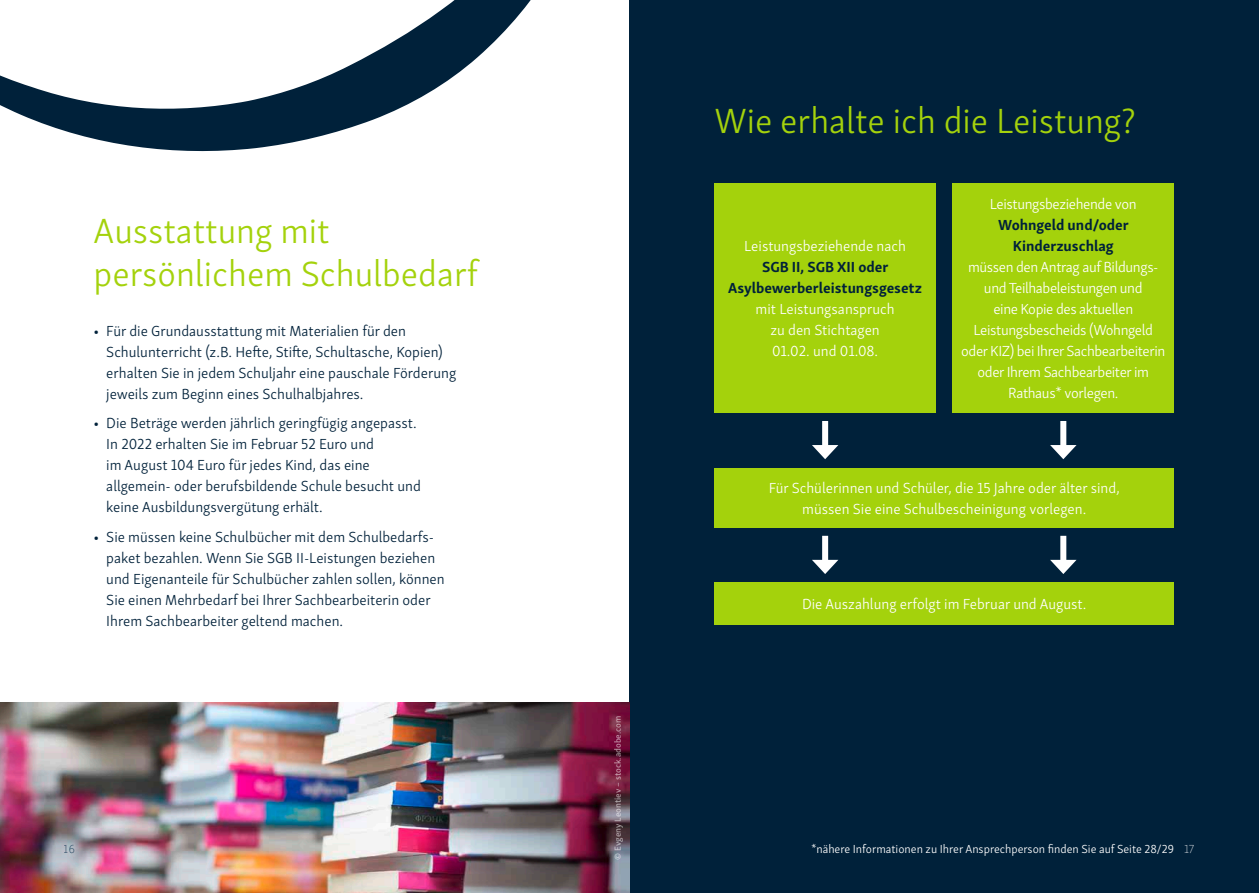
<style>
.page{position:relative;width:1259px;height:893px;background:#fff}
.page>*{position:absolute;margin:0;border:0;box-sizing:border-box;transform-origin:0 0}
.t1{font:300 36px/43.2px "Skolar Sans Latn";color:#a4d20c}
.t2{font:300 15px/21px "Skolar Sans Latn";color:#00213a}
.t3{font:300 15px/21px "Skolar Sans Latn";color:#fff;text-align:center}
.t4{font:300 15px/21px "Skolar Sans Latn";letter-spacing:-.025em;color:#fff;text-align:center}
.t5{font:700 15px/21px "Skolar Sans Latn";color:#00213a;text-align:center}
.t6{font:300 12px "Skolar Sans Latn";color:#fff}
.t7{font:100 12px "Skolar Sans Latn";color:#00213a}
.t8{font:9px "Skolar Sans Latn Me";color:#fff}
.s1{font-weight:100}
</style>
<div class="page">
<div style="left:629px;top:0;width:630px;height:893px;background:#00213a"></div>
<img style="left:0;top:703px;width:629px;height:190px">
<div style="left:714px;top:183px;width:221px;height:229px;background:#a4d20c"></div>
<div style="left:952px;top:183px;width:222px;height:229px;background:#a4d20c"></div>
<div style="left:714px;top:468px;width:460px;height:59px;background:#a4d20c"></div>
<div style="left:714px;top:583px;width:460px;height:42px;background:#a4d20c"></div>
<div style="left:822px;top:421px;width:6px;height:29px;background:#fff"></div>
<svg style="left:812px;top:445px;width:26px;height:14px"></svg>
<div style="left:822px;top:536px;width:6px;height:29px;background:#fff"></div>
<svg style="left:812px;top:560px;width:26px;height:14px"></svg>
<div style="left:1060px;top:421px;width:6px;height:29px;background:#fff"></div>
<svg style="left:1050px;top:445px;width:26px;height:14px"></svg>
<div style="left:1060px;top:536px;width:6px;height:29px;background:#fff"></div>
<svg style="left:1050px;top:560px;width:26px;height:14px"></svg>
<svg style="left:0;top:0;width:531px;height:152px"></svg>
<h1 class="t1" style="left:94px;top:207px;width:386px">Ausstattung mit persönlichem Schulbedarf</h1>
<p class="t2" style="left:106px;top:319px;width:351px;text-indent:-13px">• Für die Grundausstattung mit Materialien für den Schulunterricht (z.B. Hefte, Stifte, Schultasche, Kopien) erhalten Sie in jedem Schuljahr eine pauschale Förderung jeweils zum Beginn eines Schulhalbjahres.</p>
<p class="t2" style="left:106px;top:412px;width:316px;text-indent:-13px">• Die Beträge werden jährlich geringfügig angepasst.<br>In 2022 erhalten Sie im Februar 52 Euro und<br>im August 104 Euro für jedes Kind, das eine allgemein- oder berufsbildende Schule besucht und keine Ausbildungsvergütung erhält.</p>
<p class="t2" style="left:106px;top:525px;width:340px;text-indent:-13px">• Sie müssen keine Schulbücher mit dem Schulbedarfs&shy;paket bezahlen. Wenn Sie SGB II-Leistungen beziehen und Eigenanteile für Schulbücher zahlen sollen, können Sie einen Mehrbedarf bei Ihrer Sachbearbeiterin oder Ihrem Sachbearbeiter geltend machen.</p>
<p class="t7" style="left:64px;top:841px;width:12px">16</p>
<p class="t8" style="left:611px;top:860px;width:145px;rotate:-90deg">© Evgeny Leontiev – stock.adobe.com</p>
<h1 class="t1" style="left:714px;top:97px;width:422px">Wie erhalte ich die Leistung?</h1>
<p class="t3" style="left:744px;top:234px;width:163px">Leistungsbeziehende nach</p>
<p class="t5" style="left:728px;top:255px;width:195px">SGB II, SGB XII oder<br>Asylbewerberleistungsgesetz</p>
<p class="t3" style="left:755px;top:297px;width:141px">mit Leistungsanspruch zu den Stichtagen<br>01.02. und 01.08.</p>
<p class="t4" style="left:990px;top:192px;width:148px">Leistungsbeziehende von</p>
<p class="t5" style="left:998px;top:213px;width:132px">Wohngeld und/oder<br>Kinderzuschlag</p>
<p class="t4" style="left:961px;top:255px;width:206px">müssen den Antrag auf Bildungs&shy;und Teilhabeleistungen und<br>eine Kopie des aktuellen<br>Leistungsbescheids (Wohngeld oder KIZ) bei Ihrer Sachbearbeiterin oder Ihrem Sachbearbeiter im<br>Rathaus* vorlegen.</p>
<p class="t3" style="left:768px;top:476px;width:353px">Für Schülerinnen und Schüler, die 15 Jahre oder älter sind, müssen Sie eine Schulbescheinigung vorlegen.</p>
<p class="t3" style="left:802px;top:593px;width:286px">Die Auszahlung erfolgt im Februar und August.</p>
<p class="t6" style="left:811px;top:840px;width:385px">*nähere Informationen zu Ihrer Ansprechperson finden Sie auf Seite 28/29 <span class="s1">17</span></p>
</div>
